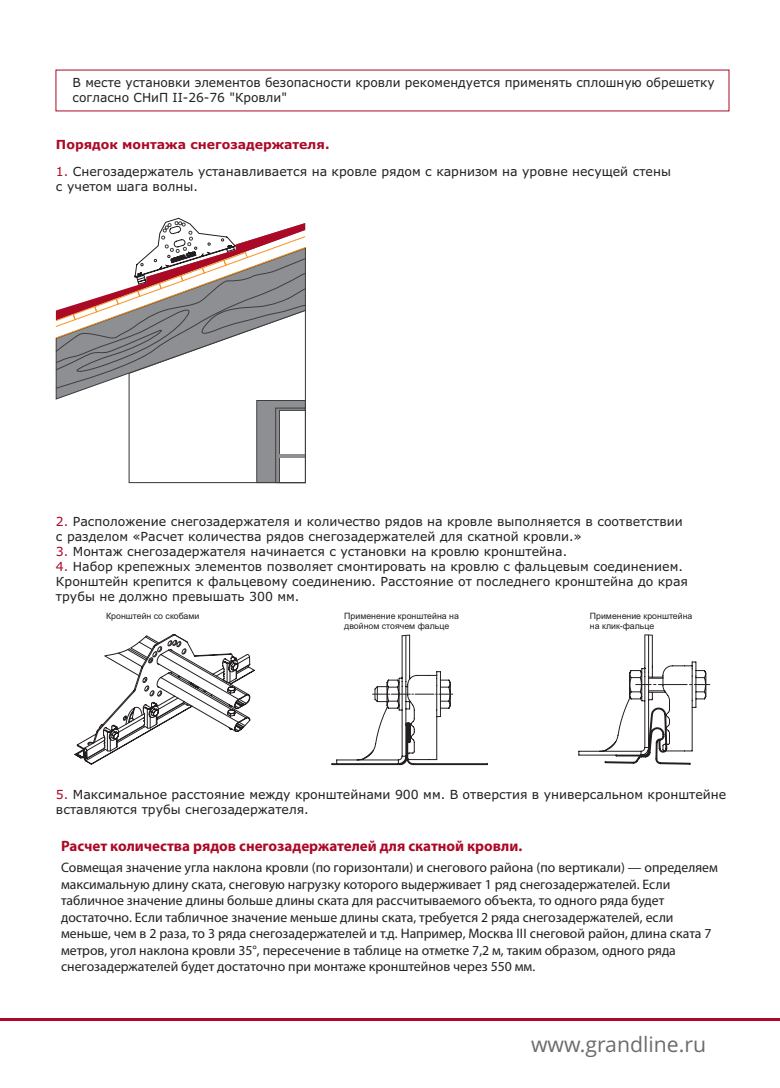
<style>
.page{position:relative;width:780px;height:1088px;background:#fff}
.page>*{position:absolute;margin:0;border:0;box-sizing:border-box;transform-origin:0 0}
.t1{font:21.25px "Open Sans";color:#6b6b6e}
.t2{font:700 15px "Myriad Pro";color:#ac0926}
.t3{font:13.75px/16.5px "Myriad Pro";color:#231f20}
.t4{font:12.5px/15.2px "Verdana";color:#231f20}
.t5{font:700 12.5px "Verdana";color:#ac0926}
.t6{font:8.75px/10.5px "Arial";color:#231f20}
.s1{color:#ac0926}
</style>
<div class="page">
<hr style="left:0;top:1018px;width:780px;height:2px;background:#ac0926">
<svg style="left:55px;top:218px;width:251px;height:266px"></svg>
<svg style="left:331px;top:634px;width:157px;height:131px"></svg>
<svg style="left:74px;top:634px;width:181px;height:131px"></svg>
<svg style="left:578px;top:634px;width:132px;height:131px"></svg>
<p class="t4" style="left:73px;top:76px;width:643px">В месте установки элементов безопасности кровли рекомендуется применять сплошную обрешетку согласно СНиП II-26-76 "Кровли"</p>
<p class="t5" style="left:56px;top:139px;width:275px">Порядок монтажа снегозадержателя.</p>
<p class="t4" style="left:56px;top:165px;width:616px"><span class="s1">1.</span> Снегозадержатель устанавливается на кровле рядом с карнизом на уровне несущей стены с учетом шага волны.</p>
<p class="t4" style="left:56px;top:514px;width:628px"><span class="s1">2.</span> Расположение снегозадержателя и количество рядов на кровле выполняется в соответствии с разделом «Расчет количества рядов снегозадержателей для скатной кровли.»</p>
<p class="t4" style="left:56px;top:545px;width:513px"><span class="s1">3.</span> Монтаж снегозадержателя начинается с установки на кровлю кронштейна.</p>
<p class="t4" style="left:56px;top:560px;width:633px"><span class="s1">4.</span> Набор крепежных элементов позволяет смонтировать на кровлю с фальцевым соединением.<br>Кронштейн крепится к фальцевому соединению. Расстояние от последнего кронштейна до края трубы не должно превышать 300 мм.</p>
<p class="t6" style="left:106px;top:611px;width:95px">Кронштейн со скобами</p>
<p class="t6" style="left:344px;top:611px;width:116px">Применение кронштейна на двойном стоячем фальце</p>
<p class="t6" style="left:590px;top:611px;width:104px">Применение кронштейна на клик-фальце</p>
<p class="t4" style="left:56px;top:788px;width:672px"><span class="s1">5.</span> Максимальное расстояние между кронштейнами 900 мм. В отверстия в универсальном кронштейне вставляются трубы снегозадержателя.</p>
<p class="t2" style="left:61px;top:840px;width:462px">Расчет количества рядов снегозадержателей для скатной кровли.</p>
<p class="t3" style="left:61px;top:860px;width:658px">Совмещая значение угла наклона кровли (по горизонтали) и снегового района (по вертикали) — определяем максимальную длину ската, снеговую нагрузку которого выдерживает 1 ряд снегозадержателей. Если табличное значение длины больше длины ската для рассчитываемого объекта, то одного ряда будет достаточно. Если табличное значение меньше длины ската, требуется 2 ряда снегозадержателей, если меньше, чем в 2 раза, то 3 ряда снегозадержателей и т.д. Например, Москва III снеговой район, длина ската 7 метров, угол наклона кровли 35°, пересечение в таблице на отметке 7,2 м, таким образом, одного ряда снегозадержателей будет достаточно при монтаже кронштейнов через 550 мм.</p>
<h1 class="t1" style="left:531px;top:1035px;width:176px">www.grandline.ru</h1>
</div>
